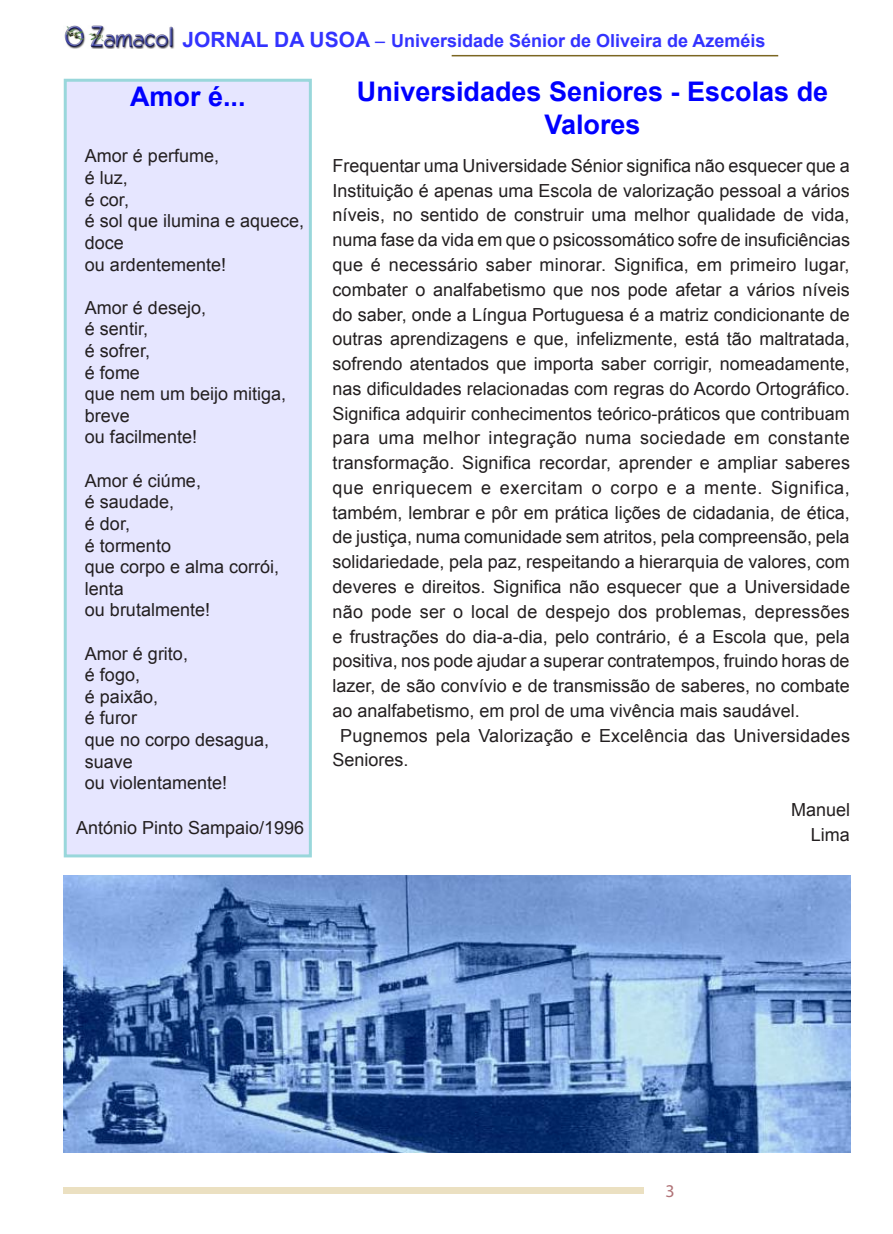
<style>
.page{position:relative;width:893px;height:1234px;background:#fff}
.page>*{position:absolute;margin:0;border:0;box-sizing:border-box;transform-origin:0 0}
.t1{font:700 27px/32.4px "Arial";color:#00f;text-align:center}
.t2{font:18px/21.6px "Arial";color:#231f20}
.t3{font:700 18px "Arial";color:#33f}
.t4{font:18px "Arial";letter-spacing:.025em;color:#231f20}
.t5{font:18px "Arial";letter-spacing:.035em;color:#231f20}
.t6{font:18px "Myriad Pro";color:#b07377}
.s1{font-size:21px}
.s2{font-weight:400}
</style>
<div class="page">
<div style="left:64px;top:1186px;width:580px;height:7px;background:#ebe0c1"></div>
<hr style="left:452px;top:55px;width:326px;height:1px;background:#7c6621">
<img style="left:64px;top:25px;width:110px;height:24px">
<div style="left:64px;top:79px;width:248px;height:778px;background:#e6e6ff;border:3px solid #99d7db"></div>
<img style="left:64px;top:875px;width:786px;height:276px">
<p class="t3" style="left:182px;top:29px;width:585px"><span class="s1">JORNAL DA USOA</span> <span class="s2">–</span> Universidade Sénior de Oliveira de Azeméis</p>
<h1 class="t1" style="left:357px;top:77px;width:473px">Universidades Seniores - Escolas de<br>Valores</h1>
<p class="t2" style="left:333px;top:155px;width:519px">Frequentar uma Universidade Sénior significa não esquecer que a</p>
<p class="t2" style="left:333px;top:180px;width:519px">Instituição é apenas uma Escola de valorização pessoal a vários</p>
<p class="t2" style="left:333px;top:204px;width:519px">níveis, no sentido de construir uma melhor qualidade de vida,</p>
<p class="t2" style="left:333px;top:229px;width:519px">numa fase da vida em que o psicossomático sofre de insuficiências</p>
<p class="t2" style="left:333px;top:254px;width:518px">que é necessário saber minorar. Significa, em primeiro lugar,</p>
<p class="t2" style="left:333px;top:279px;width:519px">combater o analfabetismo que nos pode afetar a vários níveis</p>
<p class="t2" style="left:333px;top:303px;width:519px">do saber, onde a Língua Portuguesa é a matriz condicionante de</p>
<p class="t2" style="left:333px;top:328px;width:519px">outras aprendizagens e que, infelizmente, está tão maltratada,</p>
<p class="t2" style="left:333px;top:353px;width:519px">sofrendo atentados que importa saber corrigir, nomeadamente,</p>
<p class="t2" style="left:333px;top:378px;width:519px">nas dificuldades relacionadas com regras do Acordo Ortográfico.</p>
<p class="t2" style="left:333px;top:402px;width:519px">Significa adquirir conhecimentos teórico-práticos que contribuam</p>
<p class="t4" style="left:333px;top:426px;width:519px">para uma melhor integração numa sociedade em constante</p>
<p class="t2" style="left:333px;top:452px;width:519px">transformação. Significa recordar, aprender e ampliar saberes</p>
<p class="t5" style="left:333px;top:475px;width:519px">que enriquecem e exercitam o corpo e a mente. Significa,</p>
<p class="t2" style="left:333px;top:501px;width:519px">também, lembrar e pôr em prática lições de cidadania, de ética,</p>
<p class="t2" style="left:333px;top:526px;width:519px">de justiça, numa comunidade sem atritos, pela compreensão, pela</p>
<p class="t2" style="left:333px;top:551px;width:519px">solidariedade, pela paz, respeitando a hierarquia de valores, com</p>
<p class="t2" style="left:333px;top:576px;width:519px">deveres e direitos. Significa não esquecer que a Universidade</p>
<p class="t2" style="left:333px;top:600px;width:519px">não pode ser o local de despejo dos problemas, depressões</p>
<p class="t2" style="left:333px;top:625px;width:519px">e frustrações do dia-a-dia, pelo contrário, é a Escola que, pela</p>
<p class="t2" style="left:333px;top:650px;width:519px">positiva, nos pode ajudar a superar contratempos, fruindo horas de</p>
<p class="t2" style="left:333px;top:675px;width:519px">lazer, de são convívio e de transmissão de saberes, no combate</p>
<p class="t2" style="left:333px;top:699px;width:469px">ao analfabetismo, em prol de uma vivência mais saudável.</p>
<p class="t2" style="left:340px;top:724px;width:511px">Pugnemos pela Valorização e Excelência das Universidades</p>
<p class="t2" style="left:333px;top:749px;width:78px">Seniores.</p>
<p class="t2" style="left:791px;top:797px;width:61px;line-height:24.8px;text-align:right">Manuel<br>Lima</p>
<h1 class="t1" style="left:130px;top:81px;width:117px">Amor é...</h1>
<p class="t2" style="left:85px;top:145px;width:221px">Amor é perfume,<br>é luz,<br>é cor,<br>é sol que ilumina e aquece, doce<br>ou ardentemente!</p>
<p class="t2" style="left:85px;top:297px;width:203px">Amor é desejo,<br>é sentir,<br>é sofrer,<br>é fome<br>que nem um beijo mitiga, breve<br>ou facilmente!</p>
<p class="t2" style="left:85px;top:469px;width:196px">Amor é ciúme,<br>é saudade,<br>é dor,<br>é tormento<br>que corpo e alma corrói, lenta<br>ou brutalmente!</p>
<p class="t2" style="left:85px;top:642px;width:186px">Amor é grito,<br>é fogo,<br>é paixão,<br>é furor<br>que no corpo desagua, suave<br>ou violentamente!</p>
<p class="t2" style="left:76px;top:817px;width:230px">António Pinto Sampaio/1996</p>
<p class="t6" style="left:665px;top:1179px;width:11px">3</p>
</div>
